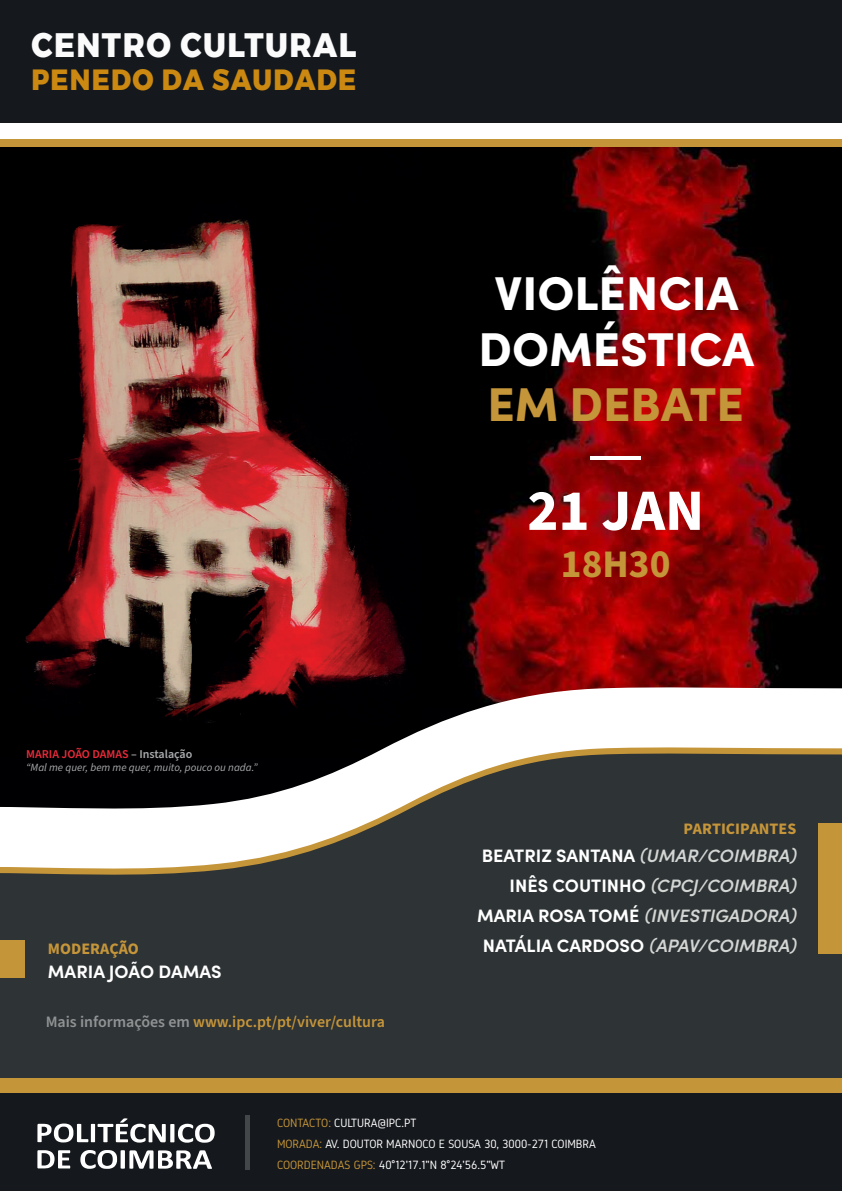
<style>
.page{position:relative;width:842px;height:1191px;background:#fff}
.page>*{position:absolute;margin:0;border:0;box-sizing:border-box;transform-origin:0 0}
.t1{font:700 58.6px "Source Sans Pro";color:#fff}
.t2{font:900 47.5px/55.6px "Sofia Pro";color:#fff;text-align:center}
.t3{font:900 47.5px "Sofia Pro";color:#c5953a}
.t4{font:700 39.1px "Source Sans Pro";color:#c5953a}
.t5{font:800 33.9px "Montserrat";letter-spacing:.05em;color:#fbfbfc;scale:.91 1}
.t6{font:800 29.2px "Montserrat";letter-spacing:.05em;color:#cb8912;scale:.91 1}
.t7{font:italic 600 18px/30px "Sofia Pro";color:#d4d6d4;text-align:right}
.t8{font:700 18px "Sofia Pro";color:#fff}
.t9{font:700 16px "Source Sans Pro";color:#c5953a}
.t10{font:600 15.9px "Source Sans Pro";color:#c5953a}
.t11{font:12px/21px "Gidole";color:#fff}
.t12{font:600 12px "Source Sans Pro";color:#e92a3a}
.t13{font:italic 11px "Source Sans Pro";color:#a7a9aa}
.s1{color:#a7a9aa}
.s2{color:#909293}
.s3{font-weight:700;font-style:normal;color:#fff}
.s4{color:#c5953a}
</style>
<div class="page">
<div style="left:0;top:903px;width:842px;height:175px;background:#2e3335"></div>
<img style="left:421px;top:147px;width:421px;height:506px">
<img style="left:0;top:147px;width:421px;height:506px">
<div style="left:0;top:1091px;width:842px;height:100px;background:#15181c"></div>
<div style="left:0;top:1078px;width:842px;height:14px;background:#c5953a"></div>
<div style="left:818px;top:823px;width:24px;height:130px;background:#c5953a"></div>
<hr style="left:246px;top:1115px;width:4px;height:55px;background:#444749">
<div style="left:0;top:940px;width:24px;height:37px;background:#c5953a"></div>
<hr style="left:590px;top:456px;width:51px;height:3px;background:#fff">
<svg style="left:37px;top:1118px;width:178px;height:24px"></svg>
<svg style="left:37px;top:1150px;width:33px;height:18px"></svg>
<svg style="left:80px;top:1150px;width:132px;height:18px"></svg>
<div style="left:0;top:0;width:842px;height:127px;background:#15181c"></div>
<div style="left:0;top:137px;width:842px;height:10px;background:#c5953a"></div>
<div style="left:0;top:124px;width:842px;height:15px;background:#fff"></div>
<div style="left:0;top:897px;width:818px;height:6px;background:#2e3335"></div>
<svg style="left:0;top:653px;width:842px;height:244px"></svg>
<h3 class="t5" style="left:31px;top:17px;width:359px">CENTRO CULTURAL</h3>
<h3 class="t6" style="left:31px;top:56px;width:359px">PENEDO DA SAUDADE</h3>
<p class="t12" style="left:26px;top:745px;width:168px">MARIA JOÃO DAMAS <span class="s1">– Instalação</span></p>
<p class="t13" style="left:26px;top:760px;width:233px">“Mal me quer, bem me quer, muito, pouco ou nada.”</p>
<p class="t9" style="left:48px;top:937px;width:92px">MODERAÇÃO</p>
<p class="t8" style="left:48px;top:957px;width:175px">MARIA JOÃO DAMAS</p>
<p class="t10" style="left:46px;top:1010px;width:341px"><span class="s2">Mais informações em</span> www.ipc.pt/pt/viver/cultura</p>
<h2 class="t2" style="left:479px;top:261px;width:277px">VIOLÊNCIA<br>DOMÉSTICA</h2>
<h2 class="t3" style="left:487px;top:367px;width:258px">EM DEBATE</h2>
<h1 class="t1" style="left:527px;top:470px;width:178px">21 JAN</h1>
<h3 class="t4" style="left:561px;top:537px;width:111px">18H30</h3>
<p class="t9" style="left:683px;top:818px;width:114px">PARTICIPANTES</p>
<p class="t7" style="left:477px;top:839px;width:321px"><span class="s3">BEATRIZ SANTANA</span> (UMAR/COIMBRA)<br><span class="s3">INÊS COUTINHO</span> (CPCJ/COIMBRA)<br><span class="s3">MARIA ROSA TOMÉ</span> (INVESTIGADORA)<br><span class="s3">NATÁLIA CARDOSO</span> (APAV/COIMBRA)</p>
<p class="t11" style="left:277px;top:1112px;width:320px"><span class="s4">CONTACTO:</span> CULTURA@IPC.PT<br><span class="s4">MORADA:</span> AV. DOUTOR MARNOCO E SOUSA 30, 3000-271 COIMBRA<br><span class="s4">COORDENADAS GPS:</span> 40°12'17.1"N 8°24'56.5"WT</p>
</div>
